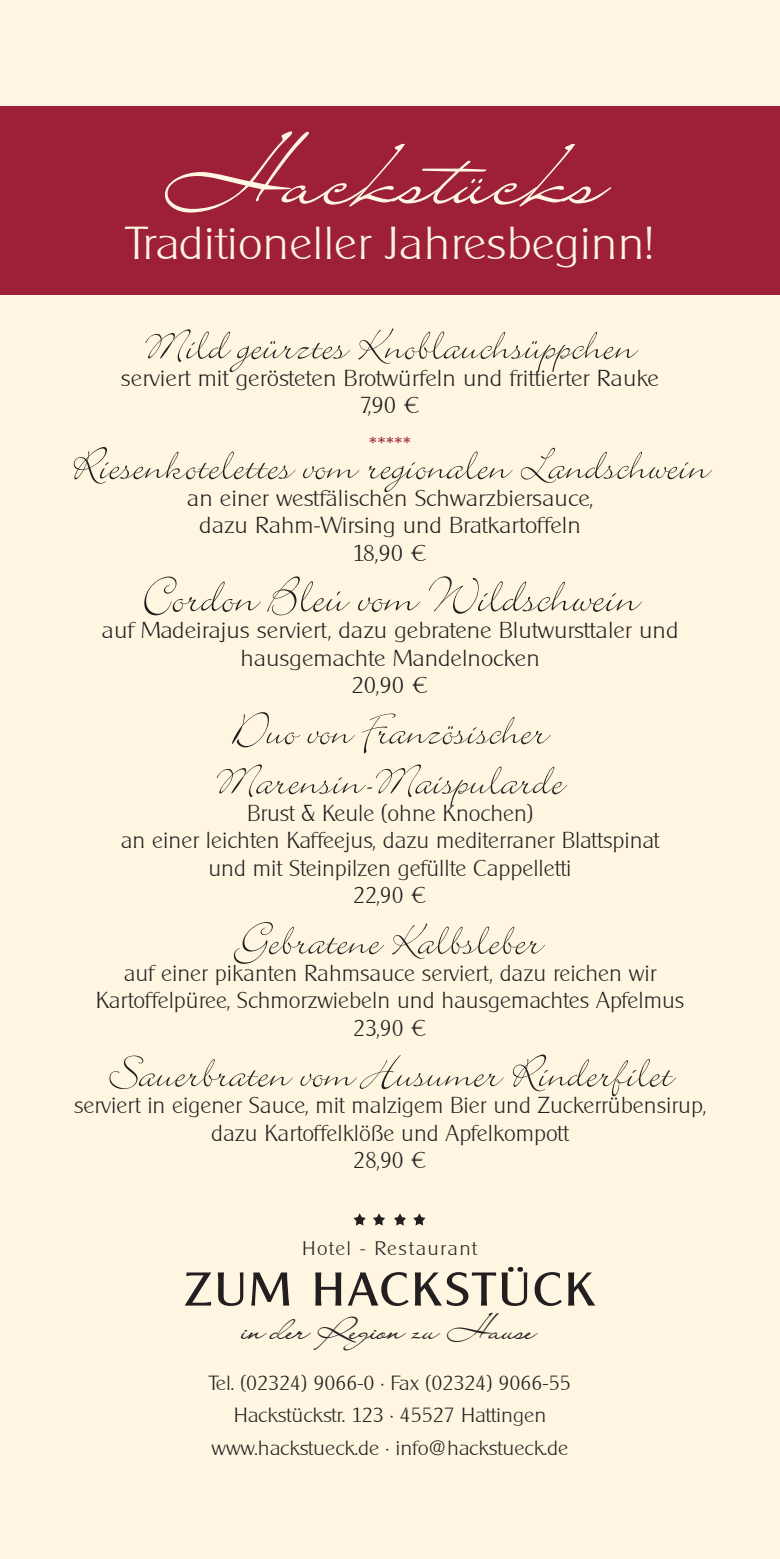
<style>
.page{position:relative;width:780px;height:1559px;background:#fff}
.page>*{position:absolute;margin:0;border:0;box-sizing:border-box;transform-origin:0 0}
.t1{font:89px "Lainie Day SH";color:#fef6e0;scale:1.1 1}
.t2{font:55px "Bickley Script";color:#231f20}
.t3{font:50px/50px "Bickley Script";color:#231f20;text-align:center}
.t4{font:46px "Alexander Becker";letter-spacing:.055em;color:#231f20;scale:1.1 1}
.t5{font:200 45px "Alexander Becker";color:#fef6e0;scale:1.1 1}
.t6{font:32px "Lainie Day SH";color:#231f20;scale:1.1 1}
.t7{font:200 22.5px/27.5px "Alexander Becker";color:#231f20;text-align:center;scale:1.05 1}
.t8{font:200 22.5px/27.5px "Alexander Becker";color:#231f20;text-align:center;scale:1.1 1}
.t9{font:200 22.5px "Alexander Becker";color:#9c2038;scale:1.1 1}
.t10{font:200 20px/32.5px "Alexander Becker";color:#231f20;text-align:center;scale:1.1 1}
.t11{font:200 19.25px "Alexander Becker";letter-spacing:.065em;color:#231f20;scale:1.1 1}
</style>
<div class="page">
<svg style="left:373px;top:1213px;width:12px;height:12px"></svg>
<svg style="left:353px;top:1213px;width:13px;height:12px"></svg>
<svg style="left:413px;top:1213px;width:12px;height:12px"></svg>
<svg style="left:394px;top:1213px;width:12px;height:12px"></svg>
<div style="left:0;top:106px;width:779px;height:189px;background:#9d2038"></div>
<svg style="left:471px;top:179px;width:11px;height:4px"></svg>
<h1 class="t1" style="left:164px;top:118px;width:404px">Hackstucks</h1>
<h3 class="t5" style="left:127px;top:216px;width:479px">Traditioneller Jahresbeginn!</h3>
<h3 class="t3" style="left:145px;top:323px;width:492px">Mild geürztes Knoblauchsüppchen</h3>
<p class="t8" style="left:121px;top:364px;width:490px">serviert mit gerösteten Brotwürfeln und frittierter Rauke<br>7,90 €</p>
<p class="t9" style="left:369px;top:432px;width:40px">*****</p>
<h3 class="t3" style="left:71px;top:443px;width:639px">Riesenkotelettes vom regionalen Landschwein</h3>
<p class="t8" style="left:187px;top:484px;width:370px">an einer westfälischen Schwarzbiersauce, dazu Rahm-Wirsing und Bratkartoffeln<br>18,90 €</p>
<h2 class="t2" style="left:142px;top:570px;width:498px">Cordon Bleú vom Wildschwein</h2>
<p class="t8" style="left:102px;top:617px;width:526px">auf Madeirajus serviert, dazu gebratene Blutwursttaler und hausgemachte Mandelnocken<br>20,90 €</p>
<h3 class="t3" style="left:216px;top:708px;width:349px">Duo von Französischer<br>Marensin-Maispularde</h3>
<p class="t7" style="left:121px;top:799px;width:514px">Brust &amp; Keule (ohne Knochen)<br>an einer leichten Kaffeejus, dazu mediterraner Blattspinat und mit Steinpilzen gefüllte Cappelletti<br>22,90 €</p>
<h3 class="t3" style="left:238px;top:918px;width:305px">Gebratene Kalbsleber</h3>
<p class="t7" style="left:96px;top:959px;width:562px">auf einer pikanten Rahmsauce serviert, dazu reichen wir<br>Kartoffelpüree, Schmorzwiebeln und hausgemachtes Apfelmus<br>23,90 €</p>
<h3 class="t3" style="left:107px;top:1050px;width:567px">Sauerbraten vom Husumer Rinderfilet</h3>
<p class="t7" style="left:74px;top:1092px;width:603px">serviert in eigener Sauce, mit malzigem Bier und Zuckerrübensirup, dazu Kartoffelklöße und Apfelkompott<br>28,90 €</p>
<p class="t11" style="left:302px;top:1236px;width:160px">Hotel - Restaurant</p>
<h3 class="t4" style="left:185px;top:1261px;width:374px">ZUM HACKSTÜCK</h3>
<h3 class="t6" style="left:243px;top:1308px;width:268px">in der Region zu Hause</h3>
<p class="t10" style="left:209px;top:1366px;width:330px">Tel. (02324) 9066-0 • Fax (02324) 9066-55<br>Hackstückstr. 123 • 45527 Hattingen www.hackstueck.de • info@hackstueck.de</p>
</div>
